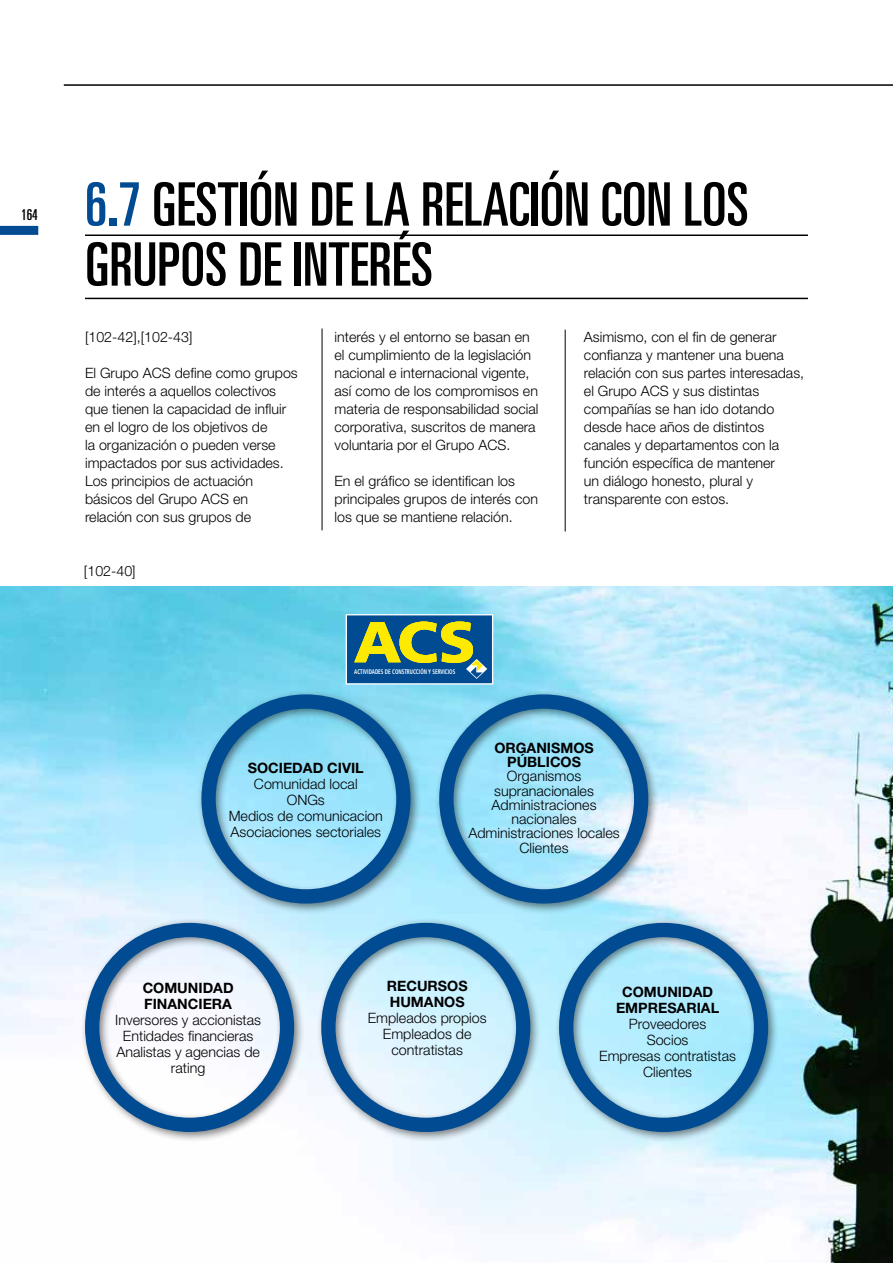
<style>
.page{position:relative;width:893px;height:1263px;background:#fff}
.page>*{position:absolute;margin:0;border:0;box-sizing:border-box;transform-origin:0 0}
.t1{font:ultra-condensed 60px "Univers LT";color:#000}
.t2{font:ultra-condensed 15px "Univers LT";color:#000}
.t3{font:300 14.25px/18px "Helvetica Neue LT";color:#000;text-align:center}
.t4{font:700 14.25px/16px "Helvetica Neue LT";color:#000}
.t5{font:700 condensed 6.75px "Frutiger LT";color:#fff;scale:.78 1}
.s1{color:#004b91}
</style>
<div class="page">
<div style="left:0;top:226px;width:38px;height:9px;background:#004b91"></div>
<hr style="left:64px;top:84px;width:829px;height:2px;background:#000">
<img style="left:0;top:587px;width:893px;height:676px">
<hr style="left:85px;top:234px;width:723px;height:2px;background:#000">
<hr style="left:85px;top:298px;width:723px;height:1px;background:#000">
<hr style="left:322px;top:328px;width:1px;height:202px;background:#000">
<hr style="left:565px;top:330px;width:1px;height:201px;background:#000">
<div style="left:346px;top:614px;width:147px;height:70px;background:#004b91;border:1px solid #fff"></div>
<svg style="left:354px;top:621px;width:133px;height:58px"></svg>
<div style="left:80px;top:918px;width:225px;height:225px;background:#000;opacity:.5"></div>
<div style="left:85px;top:923px;width:209px;height:209px;border:14px solid #004b91;border-radius:50%"></div>
<div style="left:316px;top:918px;width:225px;height:225px;background:#000;opacity:.5"></div>
<div style="left:321px;top:923px;width:209px;height:209px;border:14px solid #004b91;border-radius:50%"></div>
<div style="left:196px;top:689px;width:225px;height:225px;background:#000;opacity:.5"></div>
<div style="left:201px;top:694px;width:210px;height:209px;border:14px solid #004b91;border-radius:50%"></div>
<div style="left:554px;top:918px;width:225px;height:225px;background:#000;opacity:.5"></div>
<div style="left:559px;top:923px;width:209px;height:209px;border:14px solid #004b91;border-radius:50%"></div>
<div style="left:434px;top:689px;width:225px;height:225px;background:#000;opacity:.5"></div>
<div style="left:439px;top:694px;width:209px;height:209px;border:14px solid #004b91;border-radius:50%"></div>
<p class="t2" style="left:21px;top:206px;width:18px">164</p>
<h1 class="t1" style="left:85px;top:170px;width:113px"><span class="s1">6.7</span> GESTIÓN</h1>
<h1 class="t1" style="left:310px;top:170px;width:133px">DELARELACIÓN</h1>
<h1 class="t1" style="left:601px;top:170px;width:104px">CON LOS</h1>
<h1 class="t1" style="left:85px;top:230px;width:25px">GRUPOS</h1>
<h1 class="t1" style="left:238px;top:230px;width:75px">DE INTER</h1>
<h1 class="t1" style="left:392px;top:230px;width:38px">ÉS</h1>
<p class="t3" style="left:85px;top:328px;width:109px">[102-42],[102-43]</p>
<p class="t3" style="left:85px;top:364px;width:214px;text-align:left">El Grupo ACS define como grupos de interés a aquellos colectivos que tienen la capacidad de influir en el logro de los objetivos de<br>la organización o pueden verse impactados por sus actividades.<br>Los principios de actuación básicos del Grupo ACS en relación con sus grupos de</p>
<p class="t3" style="left:84px;top:562px;width:53px">[102-40]</p>
<p class="t3" style="left:334px;top:328px;width:206px;text-align:left">interés y el entorno se basan en el cumplimiento de la legislación nacional e internacional vigente, así como de los compromisos en materia de responsabilidad social corporativa, suscritos de manera voluntaria por el Grupo ACS.</p>
<p class="t3" style="left:334px;top:472px;width:205px;text-align:left">En el gráfico se identifican los principales grupos de interés con los que se mantiene relación.</p>
<p class="t5" style="left:354px;top:668px;width:131px">ACTIVIDADES DE CONSTRUCCIÓN Y SERVICIOS</p>
<p class="t3" style="left:584px;top:328px;width:222px;text-align:left">Asimismo, con el fin de generar confianza y mantener una buena relación con sus partes interesadas, el Grupo ACS y sus distintas compañías se han ido dotando desde hace años de distintos canales y departamentos con la función específica de mantener<br>un diálogo honesto, plural y transparente con estos.</p>
<p class="t4" style="left:248px;top:759px;width:113px">SOCIEDAD CIVIL</p>
<p class="t3" style="left:229px;top:776px;width:156px;line-height:16px">Comunidad local<br>ONGs<br>Medios de comunicacion<br>Asociaciones sectoriales</p>
<p class="t4" style="left:494px;top:740px;width:101px;line-height:14.2px;text-align:center">ORGANISMOS<br>PÚBLICOS</p>
<p class="t3" style="left:468px;top:769px;width:153px;line-height:14.2px">Organismos supranacionales<br>Administraciones nacionales<br>Administraciones locales<br>Clientes</p>
<p class="t4" style="left:143px;top:980px;width:92px">COMUNIDAD<br>FINANCI ERA</p>
<p class="t3" style="left:115px;top:1012px;width:147px;line-height:16px">Inversores y accionistas<br>Entidades financieras<br>Analistas y agencias de rating</p>
<p class="t4" style="left:387px;top:977px;width:41px">RECURSOS<br>HUM</p>
<p class="t4" style="left:424px;top:993px;width:21px">ANOS</p>
<p class="t3" style="left:368px;top:1009px;width:121px;line-height:16px">Empleados propios<br>Empleados de contratistas</p>
<p class="t4" style="left:622px;top:983px;width:23px">COMUN</p>
<p class="t4" style="left:678px;top:983px;width:35px">IDAD</p>
<p class="t4" style="left:616px;top:999px;width:11px">EMPRES</p>
<p class="t4" style="left:677px;top:999px;width:39px">AR IAL</p>
<p class="t3" style="left:599px;top:1016px;width:138px;line-height:16px">Proveedores<br>Socios<br>Empresas contratistas<br>Clientes</p>
</div>
